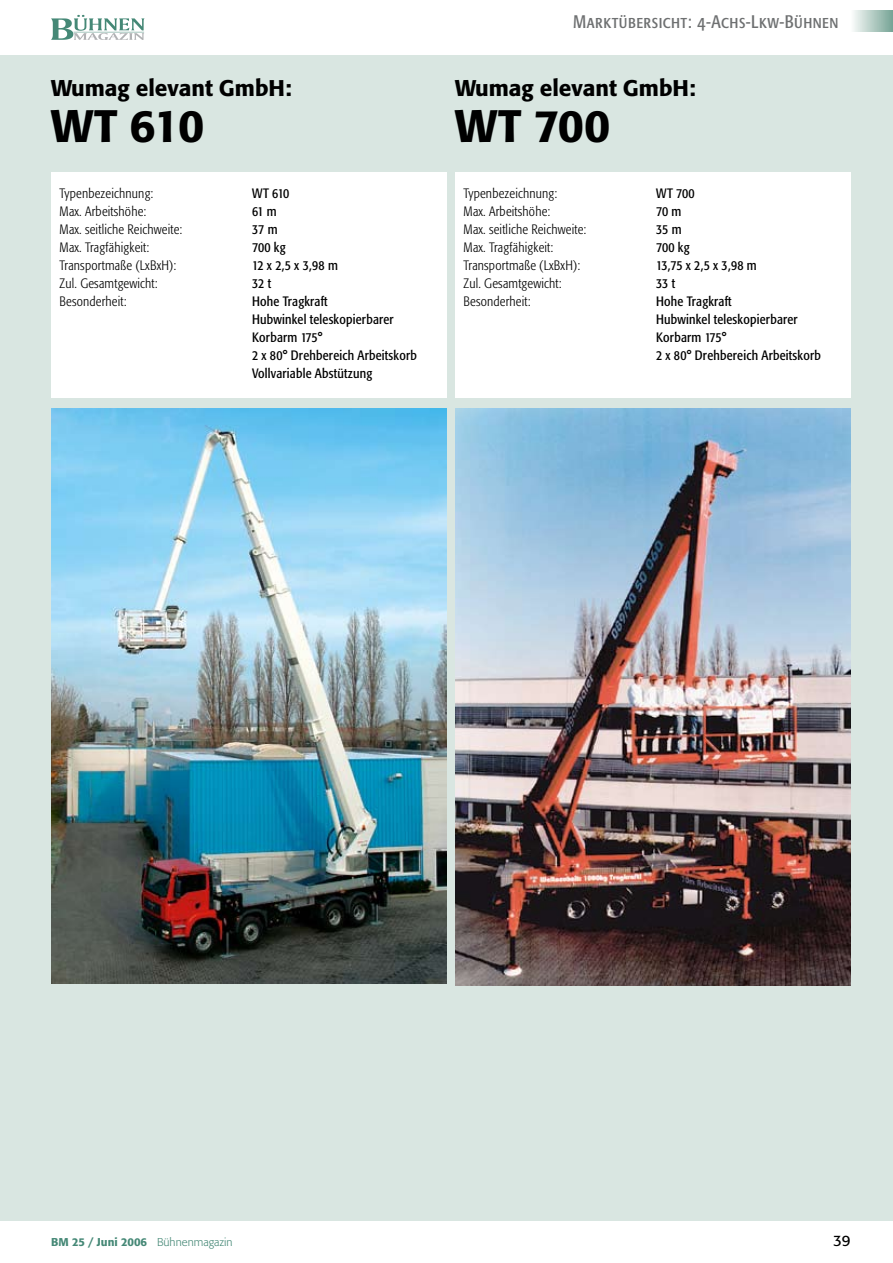
<style>
.page{position:relative;width:893px;height:1263px;background:#fff}
.page>*{position:absolute;margin:0;border:0;box-sizing:border-box;transform-origin:0 0}
.t1{font:500 45px "Formata";letter-spacing:-.02em;color:#000}
.t2{font:500 22.5px "Formata";color:#000}
.t3{font:18px "Formata Condensed SC";letter-spacing:.025em;color:#6e7071}
.t4{font:15px "Formata";color:#000}
.t5{font:300 condensed 13.5px "Formata";letter-spacing:.015em;color:#000}
.t6{font:condensed 13.5px/18px "Formata";letter-spacing:.015em;color:#000}
.t7{font:500 11.25px "Formata";color:#458876}
.s1{font-weight:300}
</style>
<div class="page">
<div style="left:850px;top:11px;width:43px;height:21px;background:linear-gradient(to right,#fdfdfd,#76a495)"></div>
<svg style="left:51px;top:15px;width:94px;height:25px"></svg>
<div style="left:0;top:55px;width:893px;height:1165px;background:#d9e6e1"></div>
<div style="left:51px;top:172px;width:395px;height:226px;background:#fff"></div>
<img style="left:51px;top:408px;width:395px;height:575px">
<div style="left:455px;top:172px;width:395px;height:226px;background:#fff"></div>
<img style="left:455px;top:408px;width:395px;height:577px">
<h2 class="t2" style="left:51px;top:74px;width:242px">Wumag elevant GmbH:</h2>
<h1 class="t1" style="left:51px;top:99px;width:155px">WT 610</h1>
<p class="t5" style="left:60px;top:186px;width:95px">Typenbezeichnung:</p>
<p class="t6" style="left:252px;top:184px;width:39px">WT 610</p>
<p class="t5" style="left:60px;top:204px;width:88px">Max. Arbeitshöhe:</p>
<p class="t6" style="left:252px;top:202px;width:26px">61 m</p>
<p class="t5" style="left:60px;top:222px;width:124px">Max. seitliche Reichweite:</p>
<p class="t6" style="left:252px;top:220px;width:27px">37 m</p>
<p class="t5" style="left:60px;top:240px;width:91px">Max. Tragfähigkeit:</p>
<p class="t6" style="left:252px;top:238px;width:35px">700 kg</p>
<p class="t5" style="left:60px;top:258px;width:118px">Transportmaße (LxBxH):</p>
<p class="t6" style="left:252px;top:256px;width:87px">12 x 2,5 x 3,98 m</p>
<p class="t5" style="left:60px;top:276px;width:100px">Zul. Gesamtgewicht:</p>
<p class="t6" style="left:252px;top:274px;width:21px">32 t</p>
<p class="t5" style="left:60px;top:294px;width:69px">Besonderheit:</p>
<p class="t6" style="left:252px;top:292px;width:166px">Hohe Tragkraft<br>Hubwinkel teleskopierbarer<br>Korbarm 175°<br>2 x 80° Drehbereich Arbeitskorb<br>Vollvariable Abstützung</p>
<h3 class="t3" style="left:573px;top:11px;width:267px">Marktübersicht: 4-Achs-Lkw-Bühnen</h3>
<h2 class="t2" style="left:455px;top:74px;width:242px">Wumag elevant GmbH:</h2>
<h1 class="t1" style="left:455px;top:99px;width:157px">WT 700</h1>
<p class="t5" style="left:463px;top:186px;width:95px">Typenbezeichnung:</p>
<p class="t6" style="left:656px;top:184px;width:40px">WT 700</p>
<p class="t5" style="left:463px;top:204px;width:88px">Max. Arbeitshöhe:</p>
<p class="t6" style="left:656px;top:202px;width:27px">70 m</p>
<p class="t5" style="left:463px;top:222px;width:124px">Max. seitliche Reichweite:</p>
<p class="t6" style="left:656px;top:220px;width:27px">35 m</p>
<p class="t5" style="left:463px;top:240px;width:91px">Max. Tragfähigkeit:</p>
<p class="t6" style="left:656px;top:238px;width:35px">700 kg</p>
<p class="t5" style="left:463px;top:258px;width:118px">Transportmaße (LxBxH):</p>
<p class="t6" style="left:656px;top:256px;width:102px">13,75 x 2,5 x 3,98 m</p>
<p class="t5" style="left:463px;top:276px;width:100px">Zul. Gesamtgewicht:</p>
<p class="t6" style="left:656px;top:274px;width:21px">33 t</p>
<p class="t5" style="left:463px;top:294px;width:69px">Besonderheit:</p>
<p class="t6" style="left:656px;top:292px;width:166px">Hohe Tragkraft<br>Hubwinkel teleskopierbarer<br>Korbarm 175°<br>2 x 80° Drehbereich Arbeitskorb</p>
<p class="t7" style="left:51px;top:1235px;width:183px">BM 25 / Juni 2006 <span class="s1">Bühnenmagazin</span></p>
<p class="t4" style="left:833px;top:1232px;width:19px">39</p>
</div>
